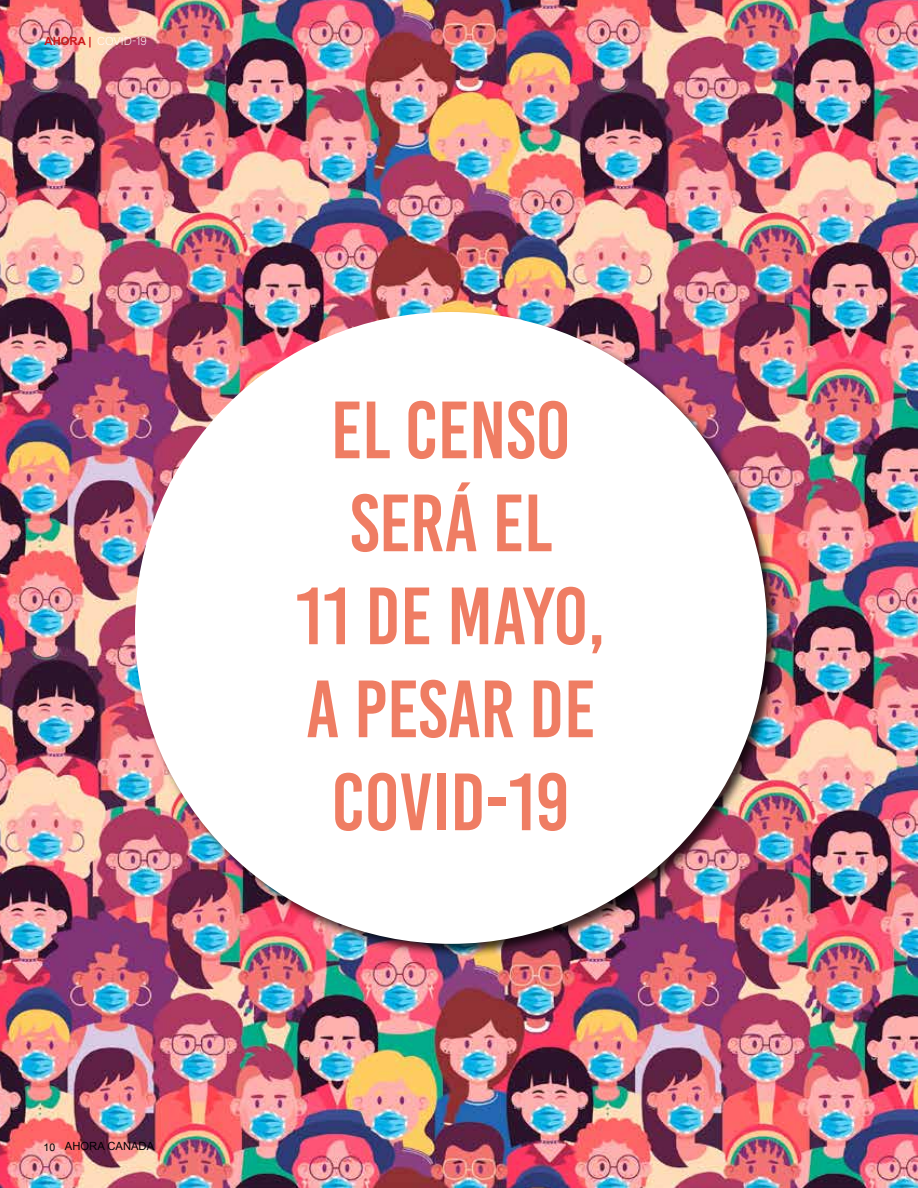
<style>
.page{position:relative;width:918px;height:1188px;background:#fff}
.page>*{position:absolute;margin:0;border:0;box-sizing:border-box;transform-origin:0 0}
.t1{font:81px/93px "Bebas Kai";color:#ef7d63;text-align:center}
.t2{font:11.55px "Acumin Variable Concept";letter-spacing:.005em;color:#fff}
.t3{font:11.25px "Arial";color:#000}
.s1{font-family:"Arial";font-weight:700;font-size:11.25px;color:#cd1719}
</style>
<div class="page">
<img style="left:0;top:0;width:918px;height:1188px">
<div style="left:133px;top:310px;width:648px;height:648px;background:#000;opacity:.75"></div>
<div style="left:135px;top:312px;width:632px;height:632px;background:#fff;border-radius:50%"></div>
<p class="t2" style="left:45px;top:33px;width:104px"><span class="s1">AHORA |</span> COVID-19</p>
<p class="t3" style="left:44px;top:1138px;width:112px"><sub>10</sub> AHORA CANADA</p>
<p class="t1" style="left:296px;top:384px;width:312px">EL CENSO<br>SERÁ EL<br>11 DE MAYO,<br>A PESAR DE<br>COVID-19</p>
</div>
